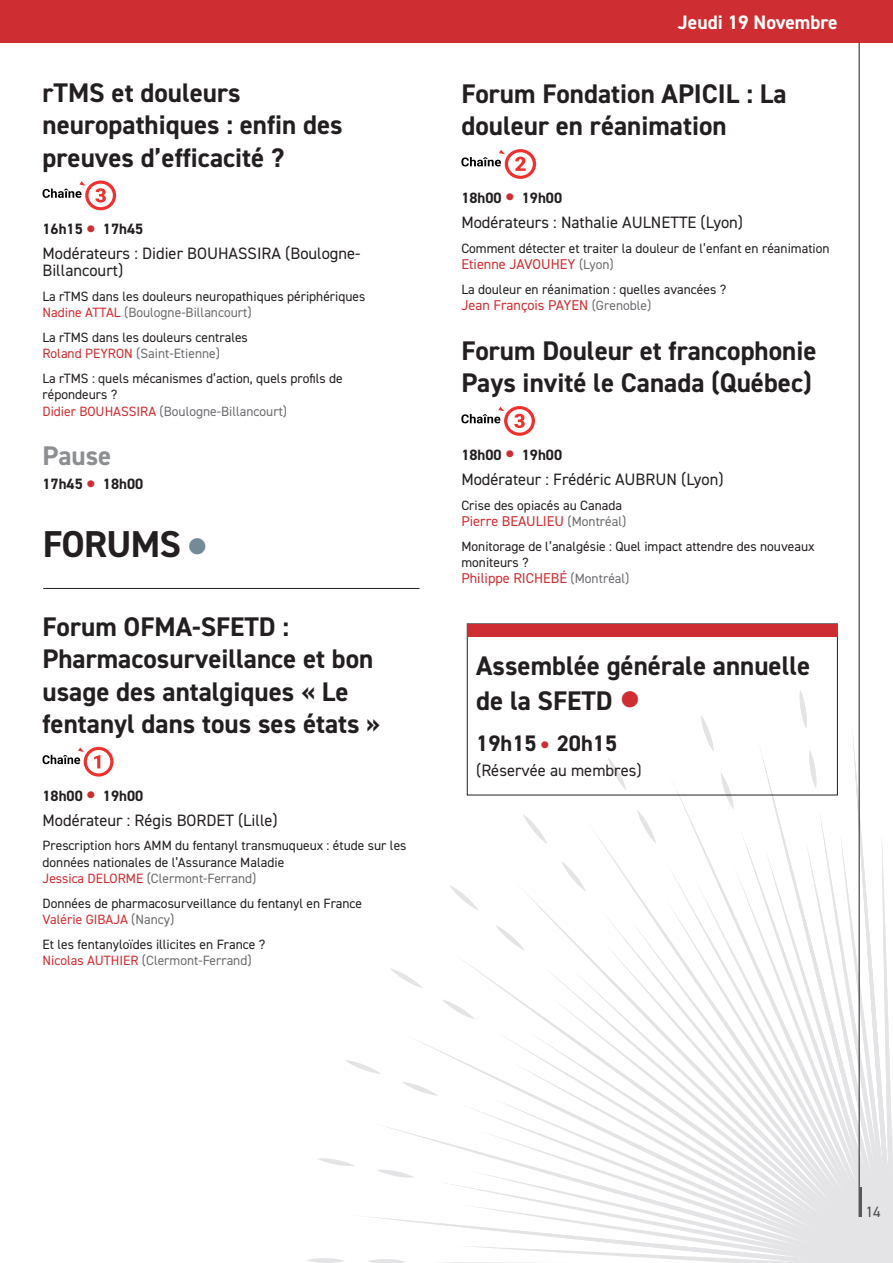
<style>
.page{position:relative;width:893px;height:1263px;background:#fff}
.page>*{position:absolute;margin:0;border:0;box-sizing:border-box;transform-origin:0 0}
.t1{font:700 37.5px "DIN2014";letter-spacing:-.02em;color:#231f20}
.t2{font:700 27px/32.4px "DIN2014";color:#231f20}
.t3{font:700 27px "DIN2014";color:#8c8e91}
.t4{font:700 22.5px "DIN2014";color:#231f20}
.t5{font:700 19.5px "DIN2014";color:#fff}
.t6{font:16.5px/16.5px "DIN2014";color:#231f20}
.t7{font:700 15px "DIN2014";color:#231f20}
.t8{font:15px "DIN2014";color:#4b4c4d}
.t9{font:14.25px "DIN2014";color:#ce2e31}
.t10{font:13.5px/16.5px "DIN2014";color:#231f20}
.s1{font-size:30px;color:#ce2e31}
.s2{color:#ce2e31}
.s3{color:#6c6d70}
.s4{color:#738b97}
.s5{font-size:13.5px;color:#6c6d70}
</style>
<div class="page">
<svg style="left:307px;top:690px;width:586px;height:573px"></svg>
<hr style="left:859px;top:0;width:1px;height:1217px;background:#231f20">
<hr style="left:859px;top:1187px;width:3px;height:30px;background:#57585a">
<div style="left:0;top:0;width:893px;height:43px;background:#ce2e31"></div>
<svg style="left:43px;top:181px;width:73px;height:29px"></svg>
<svg style="left:43px;top:747px;width:70px;height:29px"></svg>
<svg style="left:461px;top:149px;width:75px;height:30px"></svg>
<svg style="left:461px;top:406px;width:74px;height:30px"></svg>
<hr style="left:43px;top:588px;width:377px;height:1px;background:#231f20">
<div style="left:467px;top:624px;width:371px;height:171px;border:1px solid #231f20"></div>
<div style="left:467px;top:624px;width:371px;height:12px;background:#ce2e31"></div>
<h2 class="t2" style="left:43px;top:76px;width:302px">rTMS et douleurs neuropathiques : enfin des preuves d’efficacité ?</h2>
<p class="t7" style="left:43px;top:219px;width:102px">16h15 <span class="s1">•</span> 17h45</p>
<p class="t6" style="left:43px;top:245px;width:319px">Modérateurs : Didier BOUHASSIRA (Boulogne-<br>Billancourt)</p>
<p class="t10" style="left:43px;top:287px;width:324px">La rTMS dans les douleurs neuropathiques périphériques<br><span class="s2">Nadine ATTAL</span> <span class="s3">(Boulogne-Billancourt)</span></p>
<p class="t10" style="left:43px;top:329px;width:207px">La rTMS dans les douleurs centrales<br><span class="s2">Roland PEYRON</span> <span class="s3">(Saint-Etienne)</span></p>
<p class="t10" style="left:43px;top:370px;width:302px">La rTMS : quels mécanismes d’action, quels profils de répondeurs ?<br><span class="s2">Didier BOUHASSIRA</span> <span class="s3">(Boulogne-Billancourt)</span></p>
<h2 class="t3" style="left:43px;top:438px;width:70px">Pause</h2>
<p class="t7" style="left:43px;top:474px;width:102px">17h45 <span class="s1">•</span> 18h00</p>
<h1 class="t1" style="left:43px;top:519px;width:165px">FORUMS <span class="s4">●</span></h1>
<h2 class="t2" style="left:43px;top:610px;width:339px">Forum OFMA-SFETD :<br>Pharmacosurveillance et bon usage des antalgiques « Le fentanyl dans tous ses états »</h2>
<p class="t7" style="left:43px;top:785px;width:102px">18h00 <span class="s1">•</span> 19h00</p>
<p class="t6" style="left:43px;top:811px;width:237px">Modérateur : Régis BORDET (Lille)</p>
<p class="t10" style="left:43px;top:837px;width:365px">Prescription hors AMM du fentanyl transmuqueux : étude sur les données nationales de l’Assurance Maladie<br><span class="s2">Jessica DELORME</span> <span class="s3">(Clermont-Ferrand)</span></p>
<p class="t10" style="left:43px;top:894px;width:321px">Données de pharmacosurveillance du fentanyl en France<br><span class="s2">Valérie GIBAJA</span> <span class="s3">(Nancy)</span></p>
<p class="t10" style="left:43px;top:936px;width:224px">Et les fentanyloïdes illicites en France ?<br><span class="s2">Nicolas AUTHIER</span> <span class="s3">(Clermont-Ferrand)</span></p>
<h3 class="t5" style="left:678px;top:9px;width:161px">Jeudi 19 Novembre</h3>
<h2 class="t2" style="left:461px;top:77px;width:327px">Forum Fondation APICIL : La douleur en réanimation</h2>
<p class="t7" style="left:461px;top:188px;width:102px">18h00 <span class="s1">•</span> 19h00</p>
<p class="t6" style="left:461px;top:214px;width:283px">Modérateurs : Nathalie AULNETTE (Lyon)</p>
<p class="t10" style="left:461px;top:239px;width:370px">Comment détecter et traiter la douleur de l’enfant en réanimation</p>
<p class="t9" style="left:461px;top:255px;width:154px">Etienne JAVOUHEY <span class="s5">(Lyon)</span></p>
<p class="t10" style="left:461px;top:281px;width:266px">La douleur en réanimation : quelles avancées ?</p>
<p class="t9" style="left:461px;top:296px;width:192px">Jean François PAYEN <span class="s5">(Grenoble)</span></p>
<h2 class="t2" style="left:461px;top:334px;width:357px">Forum Douleur et francophonie<br>Pays invité le Canada (Québec)</h2>
<p class="t7" style="left:461px;top:445px;width:102px">18h00 <span class="s1">•</span> 19h00</p>
<p class="t6" style="left:461px;top:471px;width:264px">Modérateur : Frédéric AUBRUN (Lyon)</p>
<p class="t10" style="left:461px;top:496px;width:162px">Crise des opiacés au Canada</p>
<p class="t9" style="left:461px;top:512px;width:167px">Pierre BEAULIEU <span class="s5">(Montréal)</span></p>
<p class="t10" style="left:461px;top:538px;width:355px">Monitorage de l’analgésie : Quel impact attendre des nouveaux moniteurs ?</p>
<p class="t9" style="left:461px;top:570px;width:170px">Philippe RICHEBÉ <span class="s5">(Montréal)</span></p>
<h2 class="t2" style="left:476px;top:648px;width:336px;line-height:34.5px">Assemblée générale annuelle de la SFETD <span class="s2">●</span></h2>
<h3 class="t4" style="left:476px;top:728px;width:142px">19h15 <span class="s1">•</span> 20h15</h3>
<p class="t6" style="left:476px;top:761px;width:167px">(Réservée au membres)</p>
<p class="t8" style="left:866px;top:1202px;width:16px">14</p>
</div>
